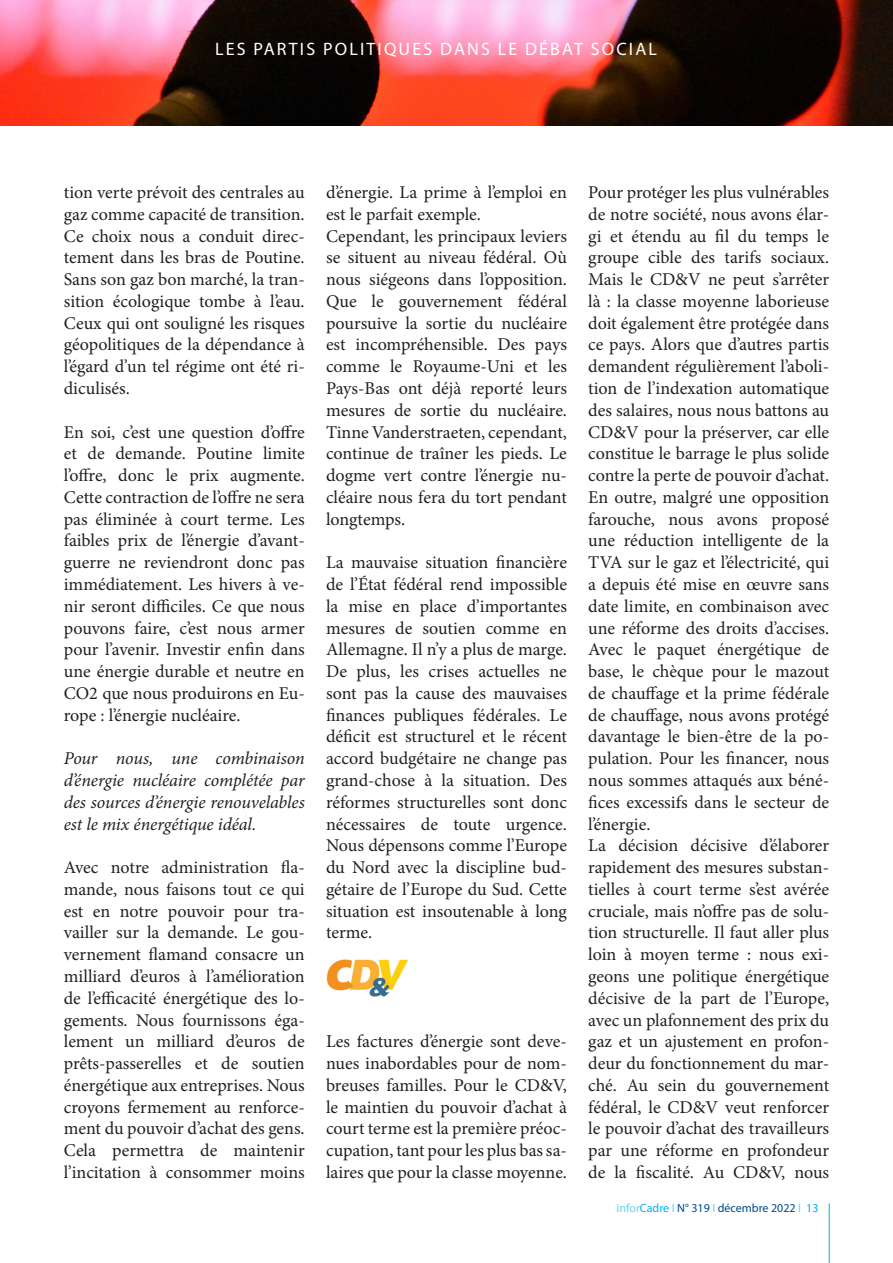
<style>
.page{position:relative;width:893px;height:1263px;background:#fff}
.page>*{position:absolute;margin:0;border:0;box-sizing:border-box;transform-origin:0 0}
.t1{font:18px/21.8px "Minion Pro";color:#231f20;text-align:justify}
.t2{font:italic 18px/21.8px "Minion Pro";letter-spacing:-.005em;color:#231f20;text-align:justify}
.t3{font:18px "Myriad Pro";letter-spacing:.12em;color:#fff}
.t4{font:12px "Myriad Pro";color:#014990}
.s1{color:#6bcff6}
.s2{color:#00aeef}
</style>
<div class="page">
<hr style="left:829px;top:1203px;width:1px;height:60px;background:#00aeef">
<img style="left:0;top:0;width:893px;height:125px">
<img style="left:326px;top:959px;width:82px;height:38px">
<p class="t3" style="left:215px;top:38px;width:443px">LES PARTIS POLITIQUES DANS LE DÉBAT SOCIAL</p>
<p class="t1" style="left:64px;top:182px;width:242px">tion verte prévoit des centrales au gaz comme capacité de transition.<br>Ce choix nous a conduit direc&shy;tement dans les bras de Poutine.<br>Sans son gaz bon marché, la tran&shy;sition écologique tombe à l’eau.<br>Ceux qui ont souligné les risques géopolitiques de la dépendance à l’égard d’un tel régime ont été ri&shy;diculisés.</p>
<p class="t1" style="left:64px;top:421px;width:242px">En soi, c’est une question d’offre et de demande. Poutine limite l’offre, donc le prix augmente.<br>Cette contraction de l’offre ne sera pas éliminée à court terme. Les faibles prix de l’énergie d’avant&shy;guerre ne reviendront donc pas immédiatement. Les hivers à ve&shy;nir seront difficiles. Ce que nous pouvons faire, c’est nous armer pour l’avenir. Investir enfin dans une énergie durable et neutre en CO2 que nous produirons en Eu&shy;rope : l’énergie nucléaire.</p>
<p class="t2" style="left:64px;top:747px;width:242px">Pour nous, une combinaison d’énergie nucléaire complétée par des sources d’énergie renouvelables est le mix énergétique idéal.</p>
<p class="t1" style="left:64px;top:856px;width:242px">Avec notre administration fla&shy;mande, nous faisons tout ce qui est en notre pouvoir pour tra&shy;vailler sur la demande. Le gou&shy;vernement flamand consacre un milliard d’euros à l’amélioration de l’efficacité énergétique des lo&shy;gements. Nous fournissons éga&shy;lement un milliard d’euros de prêts-passerelles et de soutien énergétique aux entreprises. Nous croyons fermement au renforce&shy;ment du pouvoir d’achat des gens.<br>Cela permettra de maintenir l’incitation à consommer moins</p>
<p class="t1" style="left:326px;top:181px;width:242px">d’énergie. La prime à l’emploi en est le parfait exemple.</p>
<p class="t1" style="left:326px;top:225px;width:242px">Cependant, les principaux leviers se situent au niveau fédéral. Où nous siégeons dans l’opposition.<br>Que le gouvernement fédéral poursuive la sortie du nucléaire est incompréhensible. Des pays comme le Royaume-Uni et les Pays-Bas ont déjà reporté leurs mesures de sortie du nucléaire.<br>Tinne Vanderstraeten, cependant, continue de traîner les pieds. Le dogme vert contre l’énergie nu&shy;cléaire nous fera du tort pendant longtemps.</p>
<p class="t1" style="left:326px;top:552px;width:242px">La mauvaise situation financière de l’État fédéral rend impossible la mise en place d’importantes mesures de soutien comme en Allemagne. Il n’y a plus de marge.<br>De plus, les crises actuelles ne sont pas la cause des mauvaises finances publiques fédérales. Le déficit est structurel et le récent accord budgétaire ne change pas grand-chose à la situation. Des réformes structurelles sont donc nécessaires de toute urgence.<br>Nous dépensons comme l’Europe du Nord avec la discipline bud&shy;gétaire de l’Europe du Sud. Cette situation est insoutenable à long terme.</p>
<p class="t1" style="left:326px;top:1031px;width:242px">Les factures d’énergie sont deve&shy;nues inabordables pour de nom&shy;breuses familles. Pour le CD&amp;V, le maintien du pouvoir d’achat à court terme est la première préoc&shy;cupation, tant pour les plus bas sa&shy;laires que pour la classe moyenne.</p>
<p class="t1" style="left:588px;top:182px;width:242px">Pour protéger les plus vulnérables de notre société, nous avons élar&shy;gi et étendu au fil du temps le groupe cible des tarifs sociaux.<br>Mais le CD&amp;V ne peut s’arrêter là : la classe moyenne laborieuse doit également être protégée dans ce pays. Alors que d’autres partis demandent régulièrement l’aboli&shy;tion de l’indexation automatique des salaires, nous nous battons au CD&amp;V pour la préserver, car elle constitue le barrage le plus solide contre la perte de pouvoir d’achat.<br>En outre, malgré une opposition farouche, nous avons proposé une réduction intelligente de la TVA sur le gaz et l’électricité, qui a depuis été mise en œuvre sans date limite, en combinaison avec une réforme des droits d’accises.<br>Avec le paquet énergétique de base, le chèque pour le mazout de chauffage et la prime fédérale de chauffage, nous avons protégé davantage le bien-être de la po&shy;pulation. Pour les financer, nous nous sommes attaqués aux béné&shy;fices excessifs dans le secteur de l’énergie.</p>
<p class="t1" style="left:588px;top:835px;width:242px">La décision décisive d’élaborer rapidement des mesures substan&shy;tielles à court terme s’est avérée cruciale, mais n’offre pas de solu&shy;tion structurelle. Il faut aller plus loin à moyen terme : nous exi&shy;geons une politique énergétique décisive de la part de l’Europe, avec un plafonnement des prix du gaz et un ajustement en profon&shy;deur du fonctionnement du mar&shy;ché. Au sein du gouvernement fédéral, le CD&amp;V veut renforcer le pouvoir d’achat des travailleurs par une réforme en profondeur de la fiscalité. Au CD&amp;V, nous</p>
<p class="t4" style="left:617px;top:1201px;width:203px"><span class="s1">infor</span><span class="s2">Cadre</span> <span class="s1">I</span> N° 319 <span class="s1">I</span> décembre 2022 <span class="s1">I</span> <span class="s2">13</span></p>
</div>
